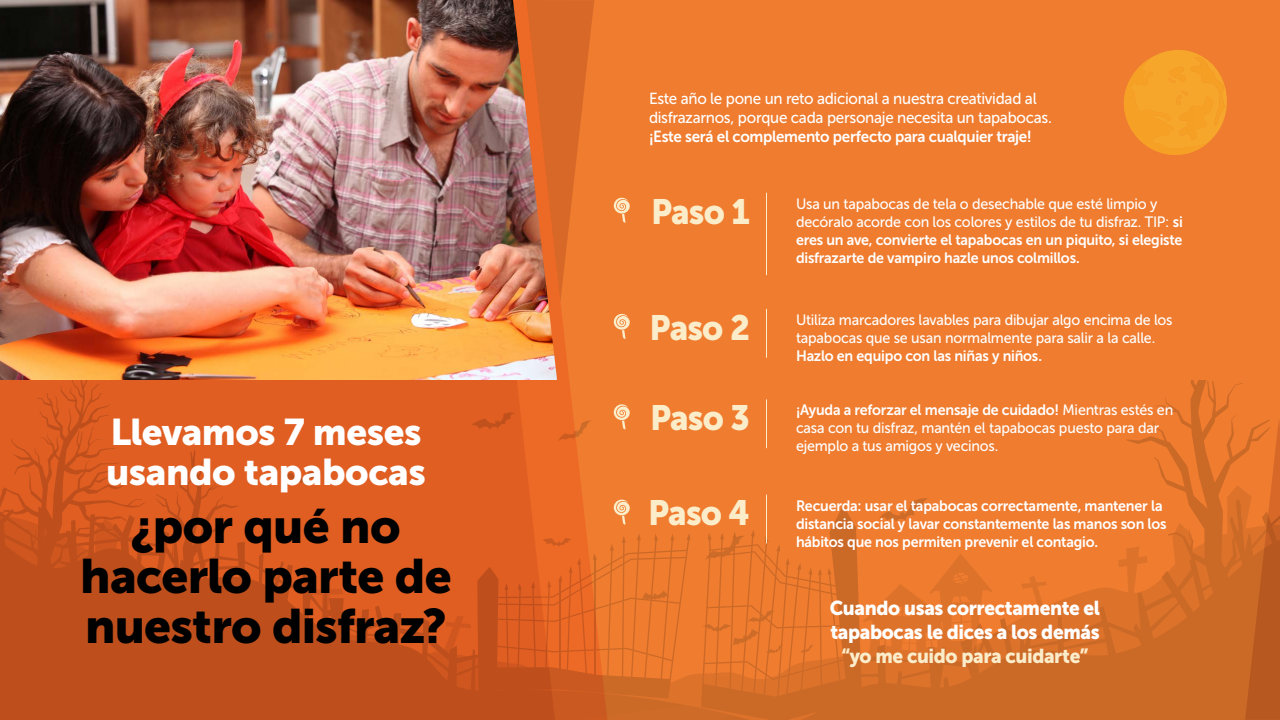
<style>
.page{position:relative;width:1280px;height:720px;background:#ef7c2f}
.page>*{position:absolute;margin:0;border:0;box-sizing:border-box;transform-origin:0 0}
.t1{font:48px/50px "Museo Sans 900";letter-spacing:-.02em;color:#000;text-align:center}
.t2{font:37px/40px "Museo Sans 900";letter-spacing:-.015em;color:#fff}
.t3{font:35px "Museo Sans 900";letter-spacing:-.025em;color:#fcedca;scale:.95 1}
.t4{font:20px/24px "Museo Sans 900";letter-spacing:-.02em;color:#fff;scale:.95 1}
.t5{font:20px "Museo Sans 900";letter-spacing:-.02em;color:#fcedca;scale:.95 1}
.t6{font:16px/19.2px "Museo Sans 500";letter-spacing:-.02em;color:#fff;scale:.95 1}
.t7{font:16px "Museo Sans 700";letter-spacing:-.02em;color:#fff;scale:.95 1}
.t8{font:15px/18px "Museo Sans 700";letter-spacing:-.015em;color:#fff;scale:.95 1}
.t9{font:15px/18px "Museo Sans 500";letter-spacing:-.015em;color:#fff;scale:.95 1}
.s1{font-family:"Museo Sans 700"}
.s2{font-family:"Museo Sans 500"}
</style>
<div class="page">
<svg style="left:555px;top:302px;width:26px;height:183px;fill:#ed6926"></svg>
<svg style="left:145px;top:380px;width:410px;height:105px;background:#e15e22"></svg>
<svg style="left:557px;top:0;width:37px;height:302px"></svg>
<svg style="left:558px;top:420px;width:33px;height:22px"></svg>
<svg style="left:282px;top:472px;width:41px;height:6px"></svg>
<svg style="left:471px;top:412px;width:45px;height:18px"></svg>
<div style="left:145px;top:478px;width:340px;height:57px;background:#e05e22"></div>
<svg style="left:0;top:535px;width:1126px;height:185px"></svg>
<svg style="left:0;top:380px;width:145px;height:217px;background:#d1571f"></svg>
<svg style="left:156px;top:449px;width:83px;height:159px;background:#d2581f"></svg>
<svg style="left:613px;top:198px;width:17px;height:25px"></svg>
<svg style="left:613px;top:314px;width:17px;height:25px"></svg>
<svg style="left:613px;top:404px;width:17px;height:26px"></svg>
<svg style="left:477px;top:500px;width:386px;height:220px"></svg>
<hr style="left:766px;top:193px;width:1px;height:82px;background:#fcedca">
<hr style="left:766px;top:309px;width:1px;height:49px;background:#fcedca">
<hr style="left:766px;top:399px;width:1px;height:49px;background:#fcedca">
<hr style="left:766px;top:495px;width:1px;height:48px;background:#fcedca">
<img style="left:0;top:0;width:557px;height:380px">
<img style="left:1149px;top:50px;width:78px;height:93px">
<img style="left:1207px;top:97px;width:7px;height:43px">
<img style="left:1124px;top:59px;width:83px;height:96px">
<svg style="left:1126px;top:380px;width:154px;height:340px"></svg>
<h2 class="t2" style="left:106px;top:412px;width:321px">Llevamos 7 meses usando tapabocas</h2>
<h1 class="t1" style="left:80px;top:501px;width:373px">¿por qué no hacerlo parte de nuestro disfraz?</h1>
<p class="t6" style="left:649px;top:89px;width:426px">Este año le pone un reto adicional a nuestra creatividad al disfrazarnos, porque cada personaje necesita un tapabocas.</p>
<p class="t7" style="left:649px;top:128px;width:405px">¡Este será el complemento perfecto para cualquier traje!</p>
<h3 class="t3" style="left:651px;top:192px;width:106px">Paso 1</h3>
<p class="t9" style="left:796px;top:195px;width:409px">Usa un tapabocas de tela o desechable que esté limpio y decóralo acorde con los colores y estilos de tu disfraz. TIP: <span class="s1">si</span></p>
<p class="t8" style="left:796px;top:231px;width:408px">eres un ave, convierte el tapabocas en un piquito, si elegiste disfrazarte de vampiro hazle unos colmillos.</p>
<h3 class="t3" style="left:650px;top:308px;width:107px">Paso 2</h3>
<p class="t9" style="left:796px;top:311px;width:398px">Utiliza marcadores lavables para dibujar algo encima de los tapabocas que se usan normalmente para salir a la calle.</p>
<p class="t8" style="left:796px;top:347px;width:261px">Hazlo en equipo con las niñas y niños.</p>
<h3 class="t3" style="left:650px;top:398px;width:107px">Paso 3</h3>
<p class="t8" style="left:796px;top:401px;width:399px">¡Ayuda a reforzar el mensaje de cuidado! <span class="s2">Mientras estés en</span></p>
<p class="t9" style="left:796px;top:419px;width:384px">casa con tu disfraz, mantén el tapabocas puesto para dar ejemplo a tus amigos y vecinos.</p>
<h3 class="t3" style="left:648px;top:493px;width:109px">Paso 4</h3>
<p class="t8" style="left:796px;top:496px;width:391px">Recuerda: usar el tapabocas correctamente, mantener la distancia social y lavar constantemente las manos son los hábitos que nos permiten prevenir el contagio.</p>
<h3 class="t4" style="left:830px;top:596px;width:286px">Cuando usas correctamente el tapabocas le dices a los demás</h3>
<h3 class="t5" style="left:841px;top:645px;width:262px">“yo me cuido para cuidarte”</h3>
</div>
